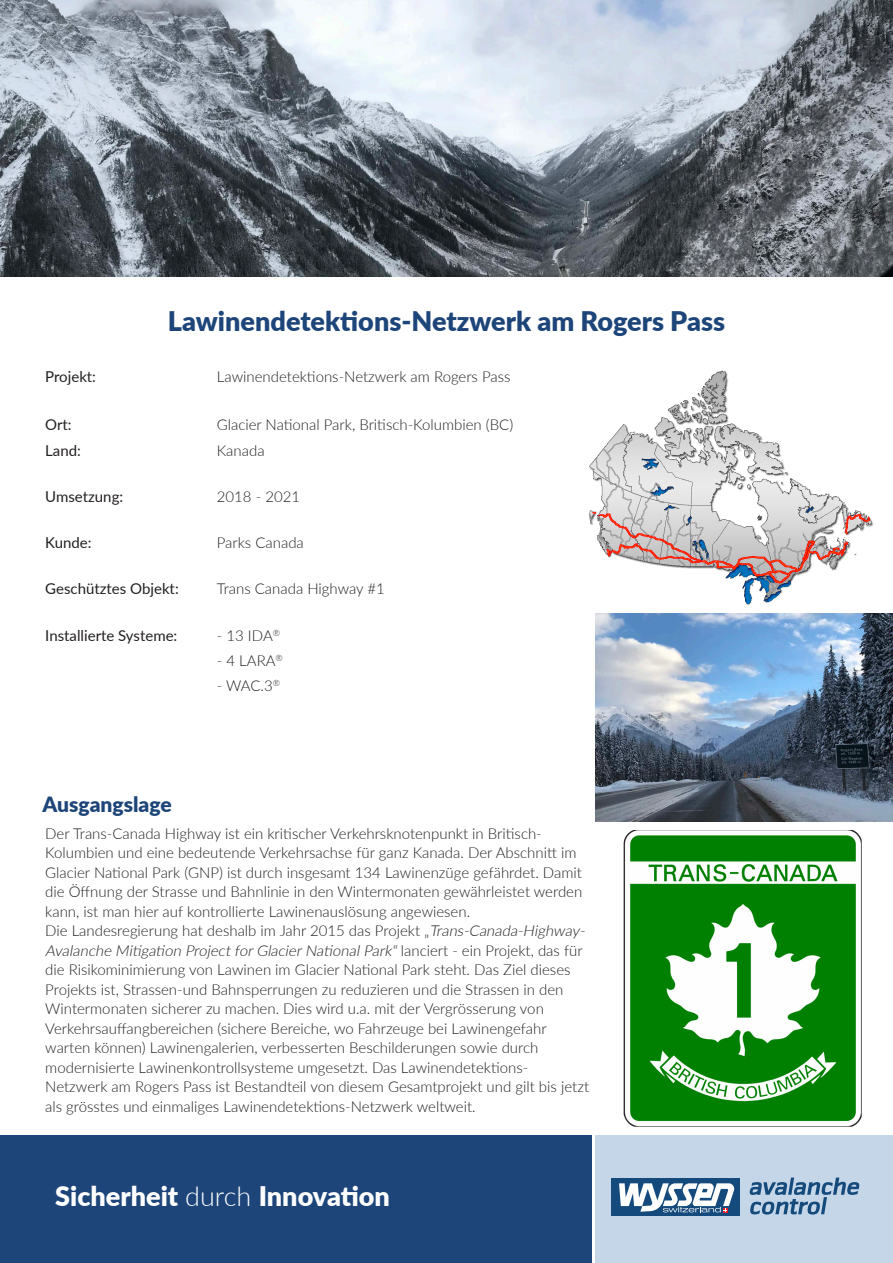
<style>
.page{position:relative;width:893px;height:1263px;background:#fff}
.page>*{position:absolute;margin:0;border:0;box-sizing:border-box;transform-origin:0 0}
.t1{font:900 27px "Lato";color:#1d4579}
.t2{font:900 27px "Lato";color:#fff}
.t3{font:900 21px "Lato";color:#1d4579}
.t4{font:300 15px/19.5px "Lato";color:#231f20}
.t5{font:15px/25.2px "Lato";color:#231f20}
.s1{font-style:italic}
.s2{font-weight:300}
</style>
<div class="page">
<div style="left:0;top:1135px;width:591px;height:128px;background:#1d4579"></div>
<div style="left:595px;top:1135px;width:298px;height:128px;background:#c5d6e9"></div>
<div style="left:612px;top:1178px;width:128px;height:37px;background:#144a7c"></div>
<svg style="left:750px;top:1177px;width:109px;height:37px"></svg>
<svg style="left:619px;top:1183px;width:116px;height:29px"></svg>
<img style="left:589px;top:370px;width:285px;height:235px">
<img style="left:623px;top:831px;width:239px;height:295px">
<img style="left:0;top:0;width:893px;height:276px">
<img style="left:595px;top:613px;width:298px;height:208px">
<h1 class="t1" style="left:168px;top:300px;width:559px">Lawinendetektions-Netzwerk am Rogers Pass</h1>
<p class="t5" style="left:45px;top:363px;width:52px">Projekt:</p>
<p class="t5" style="left:45px;top:412px;width:37px">Ort:<br>Land:</p>
<p class="t5" style="left:45px;top:483px;width:79px">Umsetzung:</p>
<p class="t5" style="left:45px;top:529px;width:48px">Kunde:</p>
<p class="t5" style="left:45px;top:576px;width:135px">Geschütztes Objekt:</p>
<p class="t5" style="left:45px;top:622px;width:134px">Installierte Systeme:</p>
<p class="t4" style="left:217px;top:366px;width:295px">Lawinendetektions-Netzwerk am Rogers Pass</p>
<p class="t4" style="left:217px;top:412px;width:298px;line-height:25.2px">Glacier National Park, Britisch-Kolumbien (BC)<br>Kanada</p>
<p class="t4" style="left:217px;top:486px;width:85px">2018 - 2021</p>
<p class="t4" style="left:217px;top:532px;width:88px">Parks Canada</p>
<p class="t4" style="left:217px;top:579px;width:170px">Trans Canada Highway #1</p>
<p class="t4" style="left:217px;top:625px;width:65px">- 13 IDA<sup>®</sup></p>
<p class="t4" style="left:217px;top:650px;width:68px">- 4 LARA<sup>®</sup></p>
<p class="t4" style="left:217px;top:675px;width:65px">- WAC.3<sup>®</sup></p>
<h2 class="t3" style="left:43px;top:789px;width:131px">Ausgangslage</h2>
<p class="t4" style="left:45px;top:823px;width:545px">Der Trans-Canada Highway ist ein kritischer Verkehrsknotenpunkt in Britisch-Kolumbien und eine bedeutende Verkehrsachse für ganz Kanada. Der Abschnitt im Glacier National Park (GNP) ist durch insgesamt 134 Lawinenzüge gefährdet. Damit die Öffnung der Strasse und Bahnlinie in den Wintermonaten gewährleistet werden kann, ist man hier auf kontrollierte Lawinenauslösung angewiesen.<br>Die Landesregierung hat deshalb im Jahr 2015 das Projekt „<span class="s1">Trans-Canada-Highway-Avalanche Mitigation ProjectforGlacierNationalPark“</span>l a n c i e rt - e i n P roj e kt , d a s f ü r die Risikominimierung von Lawinen im Glacier National Park steht. Das Ziel dieses Projekts ist, Strassen-und Bahnsperrungen zu reduzieren und die Strassen in den Wintermonaten sicherer zu machen. Dies wird u.a. mit der Vergrösserung von Verkehrsauffangbereichen (sichere Bereiche, wo Fahrzeuge bei Lawinengefahr warten können) Lawinengalerien, verbesserten Beschilderungen sowie durch modernisierte Lawinenkontrollsysteme umgesetzt. Das Lawinendetektions-Netzwerk am Rogers Pass ist Bestandteil von diesem Gesamtprojekt und gilt bis jetzt als grösstes und einmaliges Lawinendetektions-Netzwerk weltweit.</p>
<h1 class="t2" style="left:55px;top:1175px;width:336px">Sicherheit <span class="s2">durch</span> Innovation</h1>
</div>
